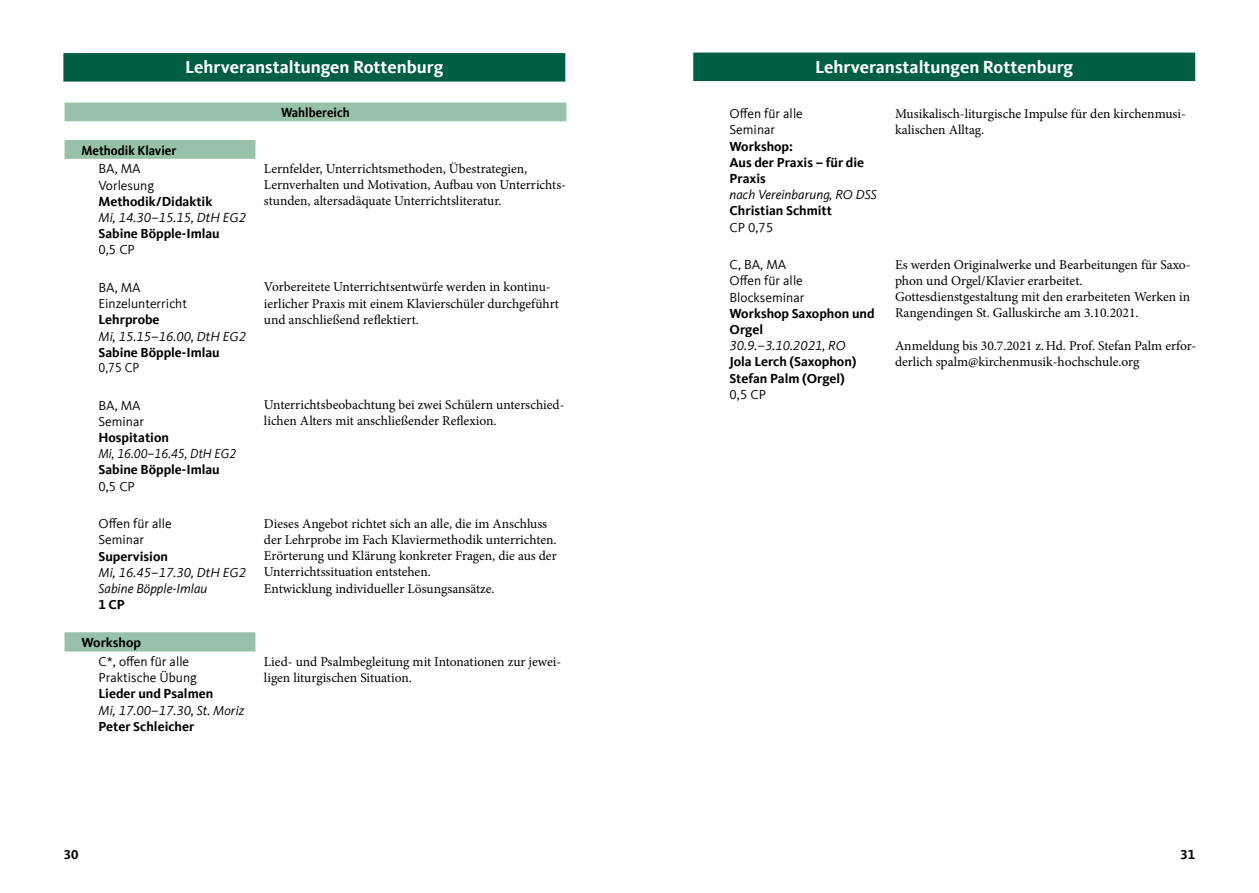
<style>
.page{position:relative;width:1259px;height:893px;background:#fff}
.page>*{position:absolute;margin:0;border:0;box-sizing:border-box;transform-origin:0 0}
.t1{font:700 18px "Kievit Offc Pro";color:#fff}
.t2{font:13.5px/16.2px "Minion Pro";color:#000}
.t3{font:700 13.5px/16.2px "Kievit Offc Pro";color:#000}
.t4{font:13.5px/16.2px "Kievit Offc Pro";color:#000}
.t5{font:italic 13.5px/16.2px "Kievit Offc Pro";color:#000}
.t6{font:700 13.5px "Kievit Offc Pro";color:#000;scale:.93 1}
.t7{font:italic 13.5px "Kievit Offc Pro";color:#000;scale:.93 1}
.t8{font:13.5px "Kievit Offc Pro";color:#000;scale:.93 1}
</style>
<div class="page">
<svg style="left:64px;top:103px;width:502px;height:548px"></svg>
<div style="left:63px;top:53px;width:502px;height:29px;background:#005e45"></div>
<div style="left:693px;top:53px;width:502px;height:28px;background:#005e45"></div>
<h1 class="t1" style="left:185px;top:56px;width:260px">Lehrveranstaltungen Rottenburg</h1>
<p class="t6" style="left:82px;top:142px;width:103px">Methodik Klavier</p>
<p class="t4" style="left:99px;top:161px;width:57px">BA, MA<br>Vorlesung</p>
<p class="t3" style="left:99px;top:193px;width:115px">Methodik/Didaktik</p>
<p class="t5" style="left:99px;top:209px;width:149px">Mi, 14.30–15.15, DtH EG2</p>
<p class="t3" style="left:99px;top:225px;width:123px">Sabine Böpple-Imlau</p>
<p class="t4" style="left:99px;top:242px;width:38px">0,5 CP</p>
<p class="t4" style="left:99px;top:279px;width:90px">BA, MA<br>Einzelunterricht</p>
<p class="t3" style="left:99px;top:312px;width:63px">Lehrprobe</p>
<p class="t5" style="left:99px;top:328px;width:149px">Mi, 15.15–16.00, DtH EG2</p>
<p class="t3" style="left:99px;top:344px;width:123px">Sabine Böpple-Imlau</p>
<p class="t8" style="left:99px;top:360px;width:45px">0,75 CP</p>
<p class="t4" style="left:99px;top:397px;width:47px">BA, MA<br>Seminar</p>
<p class="t3" style="left:99px;top:429px;width:72px">Hospitation</p>
<p class="t7" style="left:99px;top:446px;width:150px">Mi, 16.00–16.45, DtH EG2</p>
<p class="t3" style="left:99px;top:462px;width:123px">Sabine Böpple-Imlau</p>
<p class="t4" style="left:99px;top:478px;width:38px">0,5 CP</p>
<p class="t4" style="left:99px;top:515px;width:75px">Offen für alle<br>Seminar</p>
<p class="t3" style="left:99px;top:548px;width:71px">Supervision</p>
<p class="t5" style="left:99px;top:564px;width:149px">Mi, 16.45–17.30, DtH EG2<br>Sabine Böpple-Imlau</p>
<p class="t3" style="left:99px;top:596px;width:28px">1 CP</p>
<p class="t3" style="left:82px;top:634px;width:61px">Workshop</p>
<p class="t4" style="left:99px;top:653px;width:100px">C*, offen für alle<br>Praktische Übung</p>
<p class="t3" style="left:99px;top:686px;width:116px">Lieder und Psalmen</p>
<p class="t5" style="left:99px;top:702px;width:147px">Mi, 17.00–17.30, St. Moriz</p>
<p class="t3" style="left:99px;top:718px;width:97px">Peter Schleicher</p>
<p class="t6" style="left:281px;top:104px;width:75px">Wahlbereich</p>
<p class="t2" style="left:264px;top:161px;width:304px">Lernfelder, Unterrichtsmethoden, Übestrategien,<br>Lernverhalten und Motivation, Aufbau von Unterrichts&shy;stunden, altersadäquate Unterrichtsliteratur.</p>
<p class="t2" style="left:264px;top:279px;width:297px">Vorbereitete Unterrichtsentwürfe werden in kontinu&shy;ierlicher Praxis mit einem Klavierschüler durchgeführt und anschließend reflektiert.</p>
<p class="t2" style="left:264px;top:397px;width:302px">Unterrichtsbeobachtung bei zwei Schülern unterschied&shy;lichen Alters mit anschließender Reflexion.</p>
<p class="t2" style="left:264px;top:515px;width:294px">Dieses Angebot richtet sich an alle, die im Anschluss der Lehrprobe im Fach Klaviermethodik unterrichten.<br>Erörterung und Klärung konkreter Fragen, die aus der Unterrichtssituation entstehen.<br>Entwicklung individueller Lösungsansätze.</p>
<p class="t2" style="left:264px;top:653px;width:299px">Lied- und Psalmbegleitung mit Intonationen zur jewei&shy;ligen liturgischen Situation.</p>
<h1 class="t1" style="left:815px;top:56px;width:260px">Lehrveranstaltungen Rottenburg</h1>
<p class="t4" style="left:729px;top:105px;width:75px">Offen für alle<br>Seminar</p>
<p class="t3" style="left:729px;top:138px;width:136px">Workshop:<br>Aus der Praxis – für die<br>Praxis</p>
<p class="t5" style="left:729px;top:186px;width:149px">nach Vereinbarung, RO DSS</p>
<p class="t3" style="left:729px;top:203px;width:104px">Christian Schmitt</p>
<p class="t4" style="left:729px;top:219px;width:45px">CP 0,75</p>
<p class="t4" style="left:729px;top:256px;width:76px">C, BA, MA<br>Offen für alle<br>Blockseminar</p>
<p class="t3" style="left:729px;top:305px;width:146px">Workshop Saxophon und<br>Orgel</p>
<p class="t5" style="left:729px;top:337px;width:118px">30.9.–3.10.2021, RO</p>
<p class="t3" style="left:729px;top:354px;width:128px">Jola Lerch (Saxophon)<br>Stefan Palm (Orgel)</p>
<p class="t4" style="left:729px;top:386px;width:38px">0,5 CP</p>
<p class="t2" style="left:895px;top:105px;width:292px">Musikalisch-liturgische Impulse für den kirchenmusi&shy;kalischen Alltag.</p>
<p class="t2" style="left:895px;top:256px;width:297px">Es werden Originalwerke und Bearbeitungen für Saxo&shy;phon und Orgel/Klavier erarbeitet.<br>Gottesdienstgestaltung mit den erarbeiteten Werken in Rangendingen St. Galluskirche am 3.10.2021.</p>
<p class="t2" style="left:895px;top:337px;width:303px">Anmeldung bis 30.7.2021 z.Hd. Prof. Stefan Palm erfor&shy;derlich spalm@kirchenmusik-hochschule.org</p>
<p class="t3" style="left:64px;top:846px;width:16px">30</p>
<p class="t3" style="left:1180px;top:846px;width:16px">31</p>
</div>
